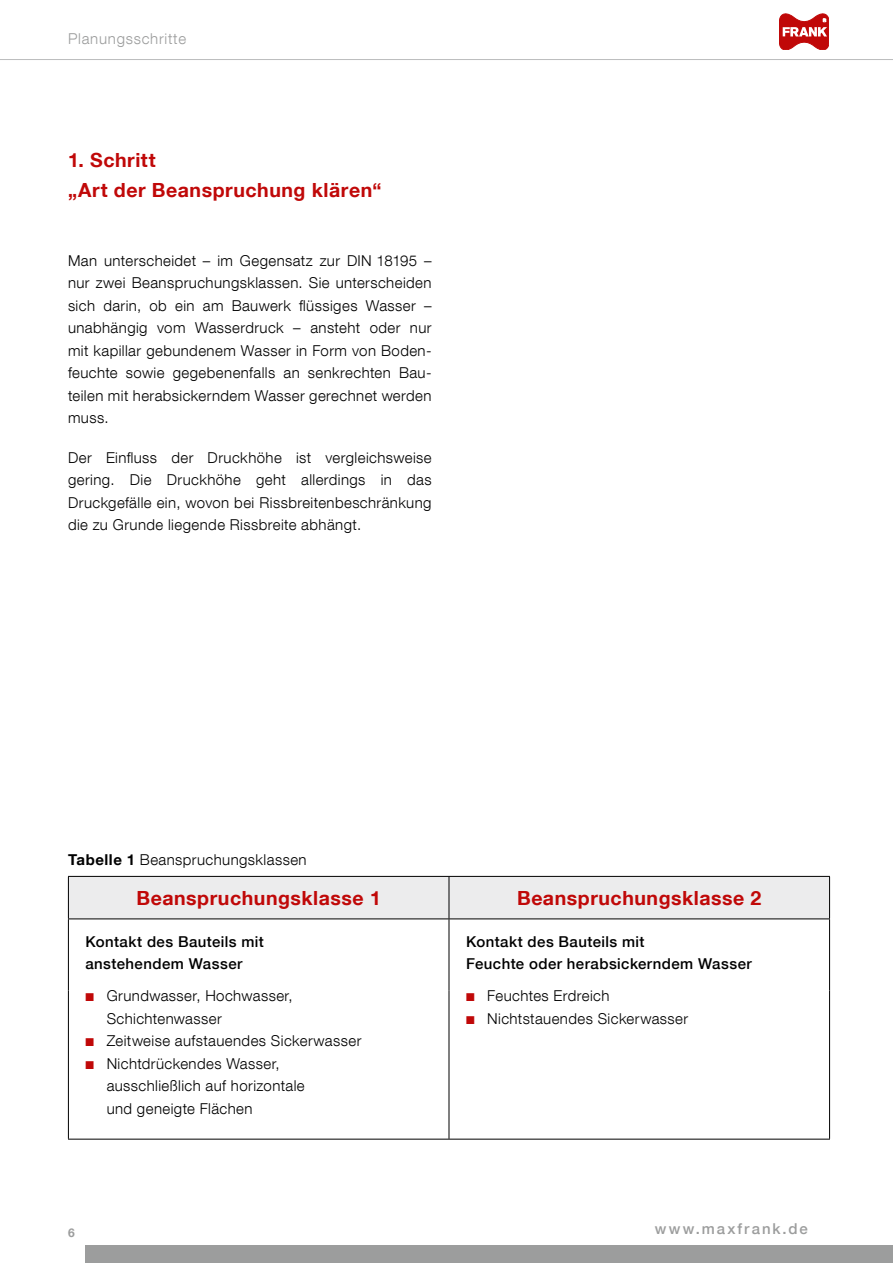
<style>
.page{position:relative;width:893px;height:1263px;background:#fff}
.page>*{position:absolute;margin:0;border:0;box-sizing:border-box;transform-origin:0 0}
.t1{font:700 19.5px/30px "Helvetica Neue LT Com";letter-spacing:.03em;color:#c00808}
.t2{font:300 15px/22.5px "Helvetica Neue LT Com";letter-spacing:.03em;color:#000}
.t3{font:500 15px/22.5px "Helvetica Neue LT Com";letter-spacing:.03em;color:#000}
.t4{font:300 15px "Helvetica Neue LT Com";letter-spacing:.05em;color:#9c9d9d}
.t5{font:500 15px "Helvetica Neue LT Com";letter-spacing:.135em;color:#9c9d9d}
.t6{font:700 12px "Helvetica Neue LT Com";color:#9c9d9d}
.s1{font-weight:700}
.s2{color:#c00808}
</style>
<div class="page">
<div style="left:85px;top:1246px;width:808px;height:17px;background:#9c9d9d"></div>
<svg style="left:779px;top:14px;width:50px;height:36px"></svg>
<hr style="left:0;top:59px;width:893px;height:1px;background:#bbbcbd">
<div style="left:69px;top:877px;width:760px;height:41px;background:#ececed"></div>
<hr style="left:449px;top:877px;width:1px;height:41px;background:#000">
<hr style="left:449px;top:919px;width:1px;height:71px;background:#000">
<hr style="left:449px;top:990px;width:1px;height:149px;background:#000">
<hr style="left:68px;top:876px;width:381px;height:1px;background:#000">
<hr style="left:68px;top:877px;width:1px;height:41px;background:#000">
<hr style="left:449px;top:876px;width:381px;height:1px;background:#000">
<hr style="left:829px;top:877px;width:1px;height:41px;background:#000">
<hr style="left:68px;top:918px;width:381px;height:1px;background:#000">
<hr style="left:68px;top:919px;width:1px;height:71px;background:#000">
<hr style="left:449px;top:918px;width:381px;height:1px;background:#000">
<hr style="left:829px;top:919px;width:1px;height:71px;background:#000">
<hr style="left:68px;top:990px;width:1px;height:149px;background:#000">
<hr style="left:829px;top:990px;width:1px;height:149px;background:#000">
<hr style="left:68px;top:1139px;width:381px;height:1px;background:#000">
<hr style="left:449px;top:1139px;width:381px;height:1px;background:#000">
<p class="t4" style="left:68px;top:29px;width:120px">Planungsschritte</p>
<h1 class="t1" style="left:68px;top:144px;width:315px">1. Schritt<br>„Art der Beanspruchung klären“</h1>
<p class="t2" style="left:68px;top:249px;width:365px;text-align:justify">Man unterscheidet – im Gegensatz zur DIN 18195 – nur zwei Beanspruchungsklassen. Sie unterscheiden sich darin, ob ein am Bauwerk flüssiges Wasser – unabhängig vom Wasserdruck – ansteht oder nur mit kapillar gebundenem Wasser in Form von Boden&shy;feuchte sowie gegebenenfalls an senkrechten Bau&shy;teilen mit herabsickerndem Wasser gerechnet werden muss.</p>
<p class="t2" style="left:68px;top:446px;width:365px;text-align:justify">Der Einfluss der Druckhöhe ist vergleichsweise gering. Die Druckhöhe geht allerdings in das Druckgefälle ein, wovon bei Rissbreitenbeschränkung die zu Grunde liegende Rissbreite abhängt.</p>
<p class="t2" style="left:68px;top:848px;width:240px"><span class="s1">Tabelle 1</span> Beanspruchungsklassen</p>
<h1 class="t1" style="left:137px;top:882px;width:246px">Beanspruchungsklasse 1</h1>
<h1 class="t1" style="left:517px;top:882px;width:246px">Beanspruchungsklasse 2</h1>
<p class="t3" style="left:85px;top:930px;width:180px">Kontakt des Bauteils mit anstehendem Wasser</p>
<p class="t3" style="left:466px;top:930px;width:287px">Kontakt des Bauteils mit<br>Feuchte oder herabsickerndem Wasser</p>
<p class="t2" style="left:107px;top:984px;width:188px;text-indent:-21px"><span class="s2">■</span> Grundwasser, Hochwasser,<br>Schichtenwasser</p>
<p class="t2" style="left:85px;top:1029px;width:278px"><span class="s2">■</span> Zeitweise aufstauendes Sickerwasser</p>
<p class="t2" style="left:107px;top:1052px;width:200px;text-indent:-21px"><span class="s2">■</span> Nichtdrückendes Wasser, ausschließlich auf horizontale und geneigte Flächen</p>
<p class="t2" style="left:466px;top:984px;width:145px"><span class="s2">■</span> Feuchtes Erdreich</p>
<p class="t2" style="left:466px;top:1007px;width:224px"><span class="s2">■</span> Nichtstauendes Sickerwasser</p>
<p class="t6" style="left:68px;top:1225px;width:8px">6</p>
<p class="t5" style="left:655px;top:1220px;width:154px">www.maxfrank.de</p>
</div>
